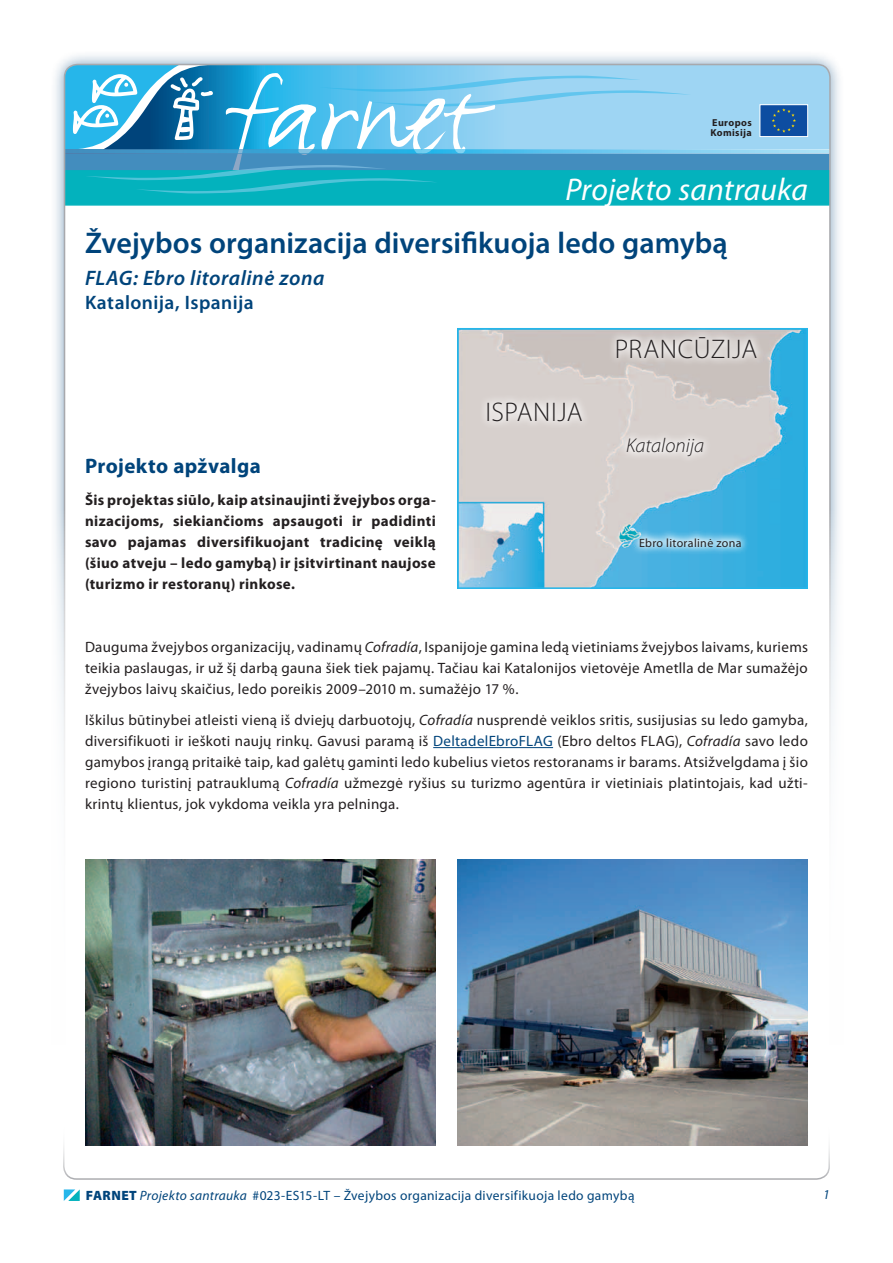
<style>
.page{position:relative;width:893px;height:1263px;background:#fff}
.page>*{position:absolute;margin:0;border:0;box-sizing:border-box;transform-origin:0 0}
.t1{font:italic 31.5px "Myriad Pro";letter-spacing:.005em;color:#fff}
.t2{font:600 30px "Myriad Pro";color:#00447b}
.t3{font:300 27px "Myriad Pro";letter-spacing:.02em;color:#231f20}
.t4{font:italic 600 21px "Myriad Pro";letter-spacing:.025em;color:#00447b}
.t5{font:700 21px "Myriad Pro";letter-spacing:.015em;color:#00447b}
.t6{font:italic 300 19.95px "Myriad Pro";letter-spacing:.005em;color:#231f20}
.t7{font:600 19.5px "Myriad Pro";letter-spacing:.025em;color:#00447b}
.t8{font:15px/21px "Myriad Pro";letter-spacing:.02em;color:#231f20;text-align:justify}
.t9{font:700 15px/21px "Myriad Pro";letter-spacing:.025em;color:#231f20;text-align:justify}
.t10{font:13.5px "Myriad Pro";letter-spacing:.02em;color:#00447b}
.t11{font:italic 13.5px "Myriad Pro";color:#00447b}
.t12{font:12px "Myriad Pro";letter-spacing:.025em;color:#231f20}
.t13{font:700 10.05px/10.1px "Myriad Pro";letter-spacing:.035em;color:#231f20}
.s1{font-style:italic}
.s2{color:#00447b}
.s3{font-weight:900}
</style>
<div class="page">
<div style="left:49px;top:49px;width:796px;height:1166px;background:#00447b;opacity:.5"></div>
<div style="left:65px;top:65px;width:765px;height:1135px;background:#fff;border-radius:13px"></div>
<div style="left:691px;top:65px;width:139px;height:85px;background:#9ed5f3"></div>
<div style="left:65px;top:154px;width:765px;height:17px;background:#438dbe"></div>
<svg style="left:691px;top:150px;width:137px;height:4px"></svg>
<div style="left:65px;top:170px;width:765px;height:36px;background:#03b2bd;border:2px solid #03b2bd"></div>
<div style="left:0;top:510px;width:893px;height:753px;background:#fff"></div>
<svg style="left:65px;top:65px;width:626px;height:132px"></svg>
<svg style="left:63px;top:1145px;width:767px;height:35px"></svg>
<svg style="left:64px;top:1189px;width:16px;height:12px"></svg>
<hr style="left:433px;top:747px;width:120px;height:1px;background:#00447b">
<div style="left:760px;top:105px;width:48px;height:32px;background:#0d4da1"></div>
<svg style="left:772px;top:108px;width:24px;height:25px"></svg>
<div style="left:760px;top:104px;width:48px;height:33px;border:1px solid #fff"></div>
<img style="left:85px;top:859px;width:351px;height:286px">
<img style="left:457px;top:859px;width:351px;height:286px">
<img style="left:460px;top:331px;width:345px;height:255px">
<div style="left:457px;top:328px;width:351px;height:261px;border:2px solid #26b6ea"></div>
<svg style="left:631px;top:529px;width:119px;height:26px;background:#71c4e7"></svg>
<svg style="left:618px;top:429px;width:95px;height:36px;background:#dfdad7"></svg>
<svg style="left:478px;top:393px;width:113px;height:37px;background:#e0dad8"></svg>
<svg style="left:608px;top:328px;width:157px;height:39px;background:#cdcece"></svg>
<p class="t13" style="left:710px;top:117px;width:43px">Europos<br>Komisija</p>
<h1 class="t1" style="left:565px;top:170px;width:244px">Projekto santrauka</h1>
<h2 class="t2" style="left:85px;top:223px;width:644px">Žvejybos organizacija diversifikuoja ledo gamybą</h2>
<h3 class="t4" style="left:85px;top:265px;width:241px">FLAG: Ebro litoralinė zona</h3>
<h3 class="t7" style="left:85px;top:290px;width:170px">Katalonija, Ispanija</h3>
<h3 class="t5" style="left:85px;top:452px;width:177px">Projekto apžvalga</h3>
<p class="t9" style="left:85px;top:488px;width:352px">Šis projektas siūlo, kaip atsinaujinti žvejybos orga&shy;nizacijoms, siekiančioms apsaugoti ir padidinti savo pajamas diversifikuojant tradicinę veiklą (šiuo atveju – ledo gamybą) ir įsitvirtinant naujose (turizmo ir restoranų) rinkose.</p>
<h3 class="t3" style="left:485px;top:395px;width:99px">ISPANIJA</h3>
<h3 class="t3" style="left:615px;top:332px;width:144px">PRANCŪZIJA</h3>
<h3 class="t6" style="left:626px;top:433px;width:80px">Katalonija</h3>
<p class="t12" style="left:639px;top:535px;width:104px">Ebro litoralinė zona</p>
<p class="t8" style="left:85px;top:636px;width:724px">Dauguma žvejybos organizacijų, vadinamų <span class="s1">Cofradía</span>, Ispanijoje gamina ledą vietiniams žvejybos laivams, kuriems teikia paslaugas, ir už šį darbą gauna šiek tiek pajamų. Tačiau kai Katalonijos vietovėje Ametlla de Mar sumažėjo žvejybos laivų skaičius, ledo poreikis 2009–2010 m. sumažėjo 17 %.</p>
<p class="t8" style="left:85px;top:709px;width:724px">Iškilus būtinybei atleisti vieną iš dviejų darbuotojų, <span class="s1">Cofradía</span> nusprendė veiklos sritis, susijusias su ledo gamyba, diversifikuoti ir ieškoti naujų rinkų. Gavusi paramą iš <span class="s2">DeltadelEbroFLAG</span> (Ebro deltos FLAG), <span class="s1">Cofradía</span> savo ledo gamybos įrangą pritaikė taip, kad galėtų gaminti ledo kubelius vietos restoranams ir barams. Atsižvelgdama į šio regiono turistinį patrauklumą <span class="s1">Cofradía</span> užmezgė ryšius su turizmo agentūra ir vietiniais platintojais, kad užti&shy;krintų klientus, jok vykdoma veikla yra pelninga.</p>
<p class="t10" style="left:86px;top:1187px;width:550px"><span class="s3">FARNET</span> <span class="s1">Projekto santrauka</span> #023-ES15-LT – Žvejybos organizacija diversifikuoja ledo gamybą</p>
<p class="t11" style="left:823px;top:1186px;width:8px">1</p>
</div>
